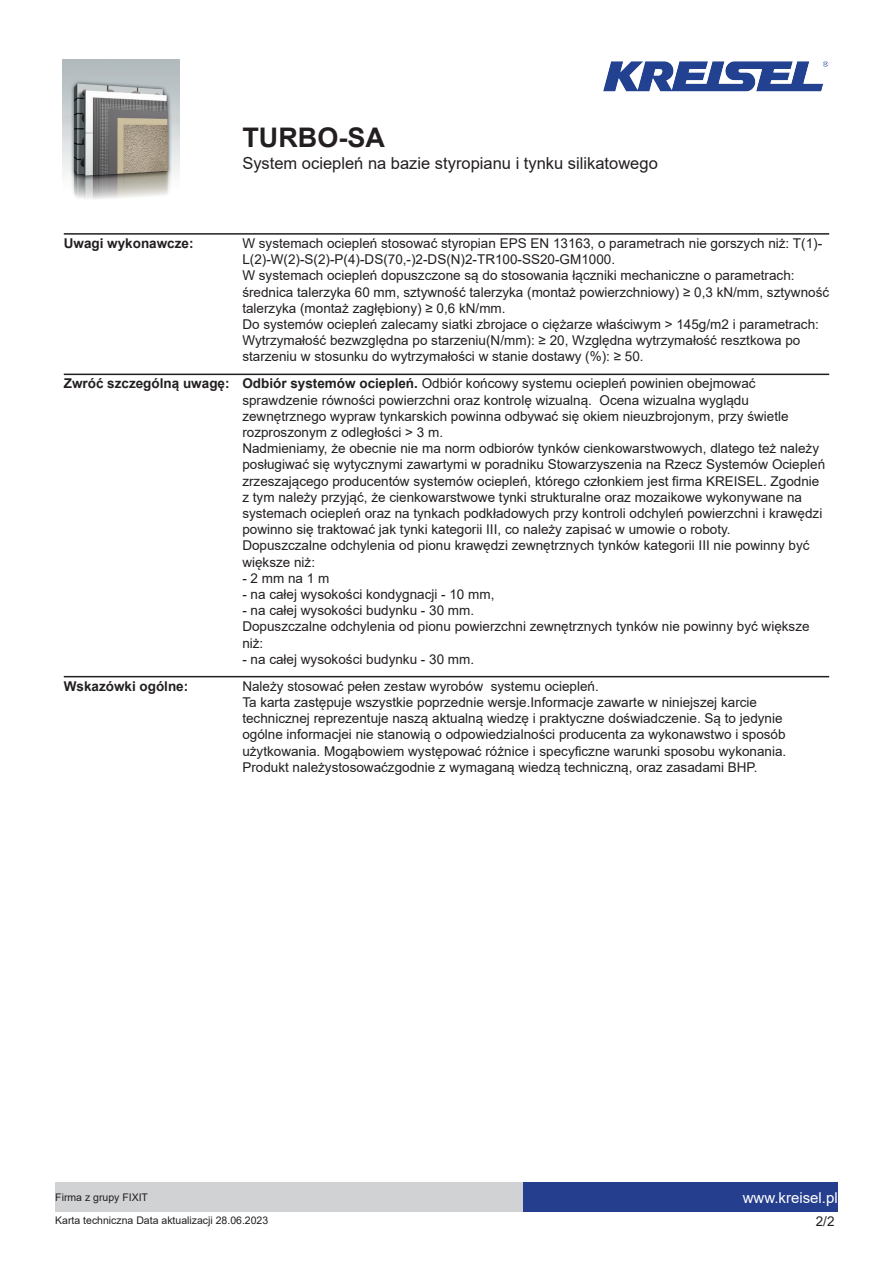
<style>
.page{position:relative;width:893px;height:1263px;background:#fff}
.page>*{position:absolute;margin:0;border:0;box-sizing:border-box;transform-origin:0 0}
.t1{font:700 27px "Arial";color:#231f20}
.t2{font:16.5px "Arial";color:#231f20}
.t3{font:15px "Arial";color:#fff}
.t4{font:13.5px/16.2px "Arial";color:#231f20}
.t5{font:700 13.5px "Arial";color:#231f20}
.t6{font:10.5px "Arial";color:#231f20}
.s1{font-weight:700}
</style>
<div class="page">
<img style="left:63px;top:60px;width:116px;height:139px">
<img style="left:603px;top:61px;width:226px;height:31px">
<div style="left:523px;top:1182px;width:315px;height:30px;background:#253f8e"></div>
<div style="left:55px;top:1182px;width:468px;height:30px;background:#d1d2d4"></div>
<hr style="left:64px;top:233px;width:765px;height:2px;background:#231f20">
<hr style="left:64px;top:374px;width:765px;height:1px;background:#231f20">
<hr style="left:64px;top:676px;width:765px;height:1px;background:#231f20">
<h1 class="t1" style="left:242px;top:119px;width:144px">TURBO-SA</h1>
<p class="t2" style="left:242px;top:152px;width:417px">System ociepleń na bazie styropianu i tynku silikatowego</p>
<p class="t5" style="left:64px;top:234px;width:131px">Uwagi wykonawcze:</p>
<p class="t4" style="left:242px;top:235px;width:588px">W systemach ociepleń stosować styropian EPS EN 13163, o parametrach nie gorszych niż: T(1)- L(2)-W(2)-S(2)-P(4)-DS(70,-)2-DS(N)2-TR100-SS20-GM1000.<br>W systemach ociepleń dopuszczone są do stosowania łączniki mechaniczne o parametrach: średnica talerzyka 60 mm, sztywność talerzyka (montaż powierzchniowy) ≥ 0,3 kN/mm, sztywność talerzyka (montaż zagłębiony) ≥ 0,6 kN/mm.<br>Do systemów ociepleń zalecamy siatki zbrojace o ciężarze właściwym &gt; 145g/m2 i parametrach:<br>Wytrzymałość bezwzględna po starzeniu(N/mm): ≥ 20, Względna wytrzymałość resztkowa po starzeniu w stosunku do wytrzymałości w stanie dostawy (%): ≥ 50.</p>
<p class="t4" style="left:242px;top:375px;width:584px;text-indent:-179px"><span class="s1">Zwróć szczególną uwagę: Odbiór systemów ociepleń.</span> Odbiór końcowy systemu ociepleń powinien obejmować sprawdzenie równości powierzchni oraz kontrolę wizualną. Ocena wizualna wyglądu zewnętrznego wypraw tynkarskich powinna odbywać się okiem nieuzbrojonym, przy świetle rozproszonym z odległości &gt; 3 m.<br>Nadmieniamy, że obecnie nie ma norm odbiorów tynków cienkowarstwowych, dlatego też należy posługiwać się wytycznymi zawartymi w poradniku Stowarzyszenia na Rzecz Systemów Ociepleń zrzeszającego producentów systemów ociepleń, którego członkiem jest firma KREISEL. Zgodnie z tym należy przyjąć, że cienkowarstwowe tynki strukturalne oraz mozaikowe wykonywane na systemach ociepleń oraz na tynkach podkładowych przy kontroli odchyleń powierzchni i krawędzi powinno się traktować jak tynki kategorii III, co należy zapisać w umowie o roboty.<br>Dopuszczalne odchylenia od pionu krawędzi zewnętrznych tynków kategorii III nie powinny być większe niż:</p>
<p class="t4" style="left:242px;top:570px;width:89px">- 2 mm na 1 m</p>
<p class="t4" style="left:242px;top:586px;width:254px">- na całej wysokości kondygnacji - 10 mm,</p>
<p class="t4" style="left:242px;top:602px;width:569px">- na całej wysokości budynku - 30 mm.<br>Dopuszczalne odchylenia od pionu powierzchni zewnętrznych tynków nie powinny być większe niż:</p>
<p class="t4" style="left:242px;top:651px;width:233px">- na całej wysokości budynku - 30 mm.</p>
<p class="t5" style="left:64px;top:676px;width:126px">Wskazówki ogólne:</p>
<p class="t4" style="left:242px;top:678px;width:545px">Należy stosować pełen zestaw wyrobów systemu ociepleń.<br>Ta karta zastępuje wszystkie poprzednie wersje.Informacje zawarte w niniejszej karcie technicznej reprezentuje naszą aktualną wiedzę i praktyczne doświadczenie. Są to jedynie ogólne informacjei nie stanowią o odpowiedzialności producenta za wykonawstwo i sposób użytkowania. Mogąbowiem występować różnice i specyficzne warunki sposobu wykonania.<br>Produkt należystosowaćzgodnie z wymaganą wiedzą techniczną, oraz zasadami BHP.</p>
<p class="t6" style="left:55px;top:1190px;width:94px">Firma z grupy FIXIT</p>
<p class="t3" style="left:743px;top:1187px;width:97px">www.kreisel.pl</p>
<p class="t6" style="left:55px;top:1213px;width:215px">Karta techniczna Data aktualizacji 28.06.2023</p>
<p class="t4" style="left:816px;top:1213px;width:20px">2/2</p>
</div>
